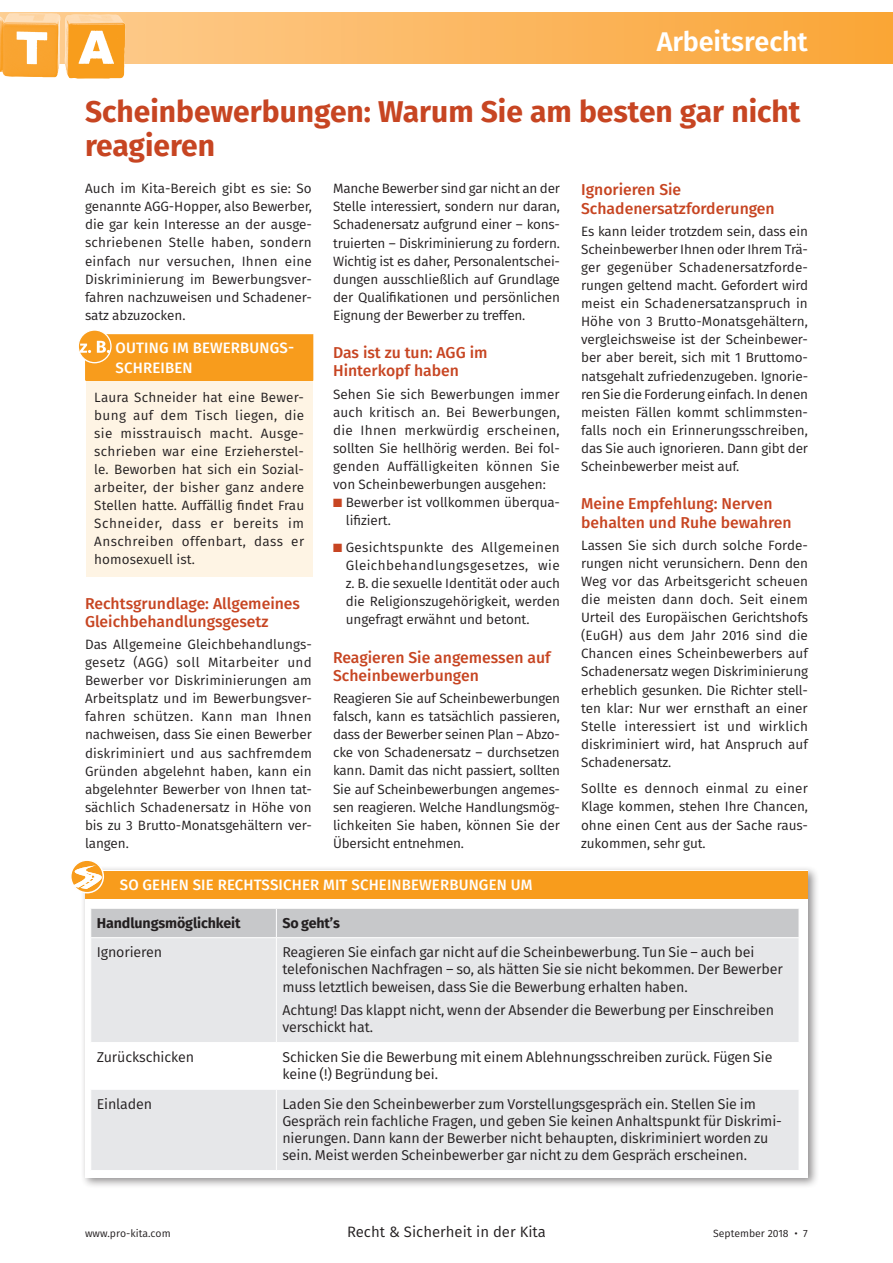
<style>
.page{position:relative;width:893px;height:1263px;background:#fff}
.page>*{position:absolute;margin:0;border:0;box-sizing:border-box;transform-origin:0 0}
.t1{font:700 30px/34.5px "Fira Sans";color:#c74522}
.t2{font:600 27px "Fira Sans";letter-spacing:-.005em;color:#fff}
.t3{font:500 15.75px/18.1px "Fira Sans";color:#c74522}
.t4{font:500 15px/19.5px "Fira Sans";letter-spacing:.01em;color:#fff}
.t5{font:15px "Fira Sans";color:#231f20}
.t6{font:14.25px/17.2px "Fira Sans";letter-spacing:-.01em;color:#231f20}
.t7{font:700 14.25px "Fira Sans";letter-spacing:-.005em;color:#231f20}
.t8{font:13.5px/18.1px "Fira Sans";letter-spacing:-.005em;color:#231f20;text-align:justify}
.t9{font:10.5px "Fira Sans";color:#231f20}
.s1{color:#c74522}
</style>
<div class="page">
<svg style="left:139px;top:13px;width:754px;height:51px;background:#fbb65e"></svg>
<img style="left:4px;top:75px;width:120px;height:4px">
<img style="left:0;top:12px;width:139px;height:63px">
<div style="left:86px;top:335px;width:227px;height:46px;background:#f89c1c"></div>
<div style="left:86px;top:381px;width:227px;height:195px;background:#fef4e4"></div>
<hr style="left:85px;top:336px;width:2px;height:45px;background:#f89c1c">
<hr style="left:85px;top:334px;width:228px;height:2px;background:#f89c1c">
<svg style="left:78px;top:330px;width:33px;height:33px"></svg>
<div style="left:78px;top:329px;width:34px;height:34px;border:1px solid #fff;border-radius:50%"></div>
<svg style="left:80px;top:341px;width:30px;height:12px"></svg>
<div style="left:81px;top:865px;width:738px;height:324px;background:#231f20;opacity:.5"></div>
<div style="left:86px;top:870px;width:722px;height:308px;background:#fff"></div>
<div style="left:86px;top:871px;width:722px;height:28px;background:#f89c1c"></div>
<div style="left:91px;top:938px;width:708px;height:232px;background:#e6e7e9"></div>
<svg style="left:91px;top:1043px;width:708px;height:46px"></svg>
<div style="left:91px;top:908px;width:708px;height:29px;background:#c7c8ca"></div>
<hr style="left:276px;top:938px;width:1px;height:104px;background:#fff">
<hr style="left:90px;top:1042px;width:186px;height:1px;background:#fff">
<hr style="left:276px;top:1042px;width:523px;height:1px;background:#fff">
<hr style="left:276px;top:1043px;width:1px;height:46px;background:#fff">
<hr style="left:90px;top:1089px;width:186px;height:1px;background:#fff">
<hr style="left:276px;top:1089px;width:523px;height:1px;background:#fff">
<hr style="left:276px;top:1090px;width:1px;height:80px;background:#fff">
<svg style="left:71px;top:860px;width:32px;height:33px"></svg>
<svg style="left:73px;top:865px;width:30px;height:24px"></svg>
<div style="left:70px;top:859px;width:34px;height:34px;border:2px solid #fff;border-radius:50%"></div>
<h2 class="t2" style="left:657px;top:19px;width:153px">Arbeitsrecht</h2>
<h1 class="t1" style="left:85px;top:92px;width:717px">Scheinbewerbungen: Warum Sie am besten gar nicht reagieren</h1>
<p class="t8" style="left:85px;top:179px;width:228px">Auch im Kita-Bereich gibt es sie: So genannte AGG-Hopper, also Bewerber, die gar kein Interesse an der ausge&shy;schriebenen Stelle haben, sondern einfach nur versuchen, Ihnen eine Diskriminierung im Bewerbungsver&shy;fahren nachzuweisen und Schadener&shy;satz abzuzocken.</p>
<p class="t4" style="left:116px;top:337px;width:180px">OUTING IM BEWERBUNGS-<br>SCHREIBEN</p>
<p class="t8" style="left:94px;top:388px;width:211px">Laura Schneider hat eine Bewer&shy;bung auf dem Tisch liegen, die sie misstrauisch macht. Ausge&shy;schrieben war eine Erzieherstel&shy;le. Beworben hat sich ein Sozial&shy;arbeiter, der bisher ganz andere Stellen hatte. Auffällig findet Frau Schneider, dass er bereits im Anschreiben offenbart, dass er homosexuell ist.</p>
<p class="t3" style="left:85px;top:594px;width:217px">Rechtsgrundlage: Allgemeines<br>Gleichbehandlungsgesetz</p>
<p class="t8" style="left:85px;top:635px;width:228px">Das Allgemeine Gleichbehandlungs&shy;gesetz (AGG) soll Mitarbeiter und Bewerber vor Diskriminierungen am Arbeitsplatz und im Bewerbungsver&shy;fahren schützen. Kann man Ihnen nachweisen, dass Sie einen Bewerber diskriminiert und aus sachfremdem Gründen abgelehnt haben, kann ein abgelehnter Bewerber von Ihnen tat&shy;sächlich Schadenersatz in Höhe von bis zu 3 Brutto-Monatsgehältern ver&shy;langen.</p>
<p class="t8" style="left:333px;top:179px;width:228px">Manche Bewerber sind gar nicht an der Stelle interessiert, sondern nur daran, Schadenersatz aufgrund einer – kons&shy;truierten – Diskriminierung zu fordern.<br>Wichtig ist es daher, Personalentschei&shy;dungen ausschließlich auf Grundlage der Qualifikationen und persönlichen Eignung der Bewerber zu treffen.</p>
<p class="t3" style="left:333px;top:343px;width:156px">Das ist zu tun: AGG im<br>Hinterkopf haben</p>
<p class="t8" style="left:333px;top:385px;width:228px">Sehen Sie sich Bewerbungen immer auch kritisch an. Bei Bewerbungen, die Ihnen merkwürdig erscheinen, sollten Sie hellhörig werden. Bei fol&shy;genden Auffälligkeiten können Sie von Scheinbewerbungen ausgehen:</p>
<p class="t8" style="left:346px;top:493px;width:216px;text-indent:-13px"><span class="s1">■</span> Bewerber ist vollkommen überqua&shy;lifiziert.</p>
<p class="t8" style="left:346px;top:538px;width:216px;text-indent:-13px"><span class="s1">■</span> Gesichtspunkte des Allgemeinen Gleichbehandlungsgesetzes, wie z. B. die sexuelle Identität oder auch die Religionszugehörigkeit, werden ungefragt erwähnt und betont.</p>
<p class="t3" style="left:333px;top:647px;width:219px">Reagieren Sie angemessen auf<br>Scheinbewerbungen</p>
<p class="t8" style="left:333px;top:689px;width:228px">Reagieren Sie auf Scheinbewerbungen falsch, kann es tatsächlich passieren, dass der Bewerber seinen Plan – Abzo&shy;cke von Schadenersatz – durchsetzen kann. Damit das nicht passiert, sollten Sie auf Scheinbewerbungen angemes&shy;sen reagieren. Welche Handlungsmög&shy;lichkeiten Sie haben, können Sie der Übersicht entnehmen.</p>
<p class="t3" style="left:581px;top:180px;width:195px">Ignorieren Sie<br>Schadenersatzforderungen</p>
<p class="t8" style="left:581px;top:222px;width:228px">Es kann leider trotzdem sein, dass ein Scheinbewerber Ihnen oder Ihrem Trä&shy;ger gegenüber Schadenersatzforde&shy;rungen geltend macht. Gefordert wird meist ein Schadenersatzanspruch in Höhe von 3 Brutto-Monatsgehältern, vergleichsweise ist der Scheinbewer&shy;ber aber bereit, sich mit 1 Bruttomo&shy;natsgehalt zufriedenzugeben. Ignorie&shy;ren Sie die Forderung einfach. In denen meisten Fällen kommt schlimmsten&shy;falls noch ein Erinnerungsschreiben, das Sie auch ignorieren. Dann gibt der Scheinbewerber meist auf.</p>
<p class="t3" style="left:581px;top:494px;width:212px">Meine Empfehlung: Nerven behalten und Ruhe bewahren</p>
<p class="t8" style="left:581px;top:536px;width:228px">Lassen Sie sich durch solche Forde&shy;rungen nicht verunsichern. Denn den Weg vor das Arbeitsgericht scheuen die meisten dann doch. Seit einem Urteil des Europäischen Gerichtshofs (EuGH) aus dem Jahr 2016 sind die Chancen eines Scheinbewerbers auf Schadenersatz wegen Diskriminierung erheblich gesunken. Die Richter stell&shy;ten klar: Nur wer ernsthaft an einer Stelle interessiert ist und wirklich diskriminiert wird, hat Anspruch auf Schadenersatz.</p>
<p class="t8" style="left:581px;top:779px;width:228px">Sollte es dennoch einmal zu einer Klage kommen, stehen Ihre Chancen, ohne einen Cent aus der Sache raus&shy;zukommen, sehr gut.</p>
<p class="t4" style="left:120px;top:874px;width:414px">SO GEHEN SIE RECHTSSICHER MIT SCHEINBEWERBUNGEN UM</p>
<p class="t7" style="left:97px;top:910px;width:145px">Handlungsmöglichkeit</p>
<p class="t7" style="left:282px;top:910px;width:59px">So geht’s</p>
<p class="t6" style="left:97px;top:943px;width:67px">Ignorieren</p>
<p class="t6" style="left:282px;top:943px;width:502px">Reagieren Sie einfach gar nicht auf die Scheinbewerbung. Tun Sie – auch bei telefonischen Nachfragen – so, als hätten Sie sie nicht bekommen. Der Bewerber muss letztlich beweisen, dass Sie die Bewerbung erhalten haben.</p>
<p class="t6" style="left:282px;top:1001px;width:493px">Achtung! Das klappt nicht, wenn der Absender die Bewerbung per Einschreiben verschickt hat.</p>
<p class="t6" style="left:97px;top:1048px;width:99px">Zurückschicken</p>
<p class="t6" style="left:282px;top:1048px;width:492px">Schicken Sie die Bewerbung mit einem Ablehnungsschreiben zurück. Fügen Sie keine (!) Begründung bei.</p>
<p class="t6" style="left:97px;top:1095px;width:57px">Einladen</p>
<p class="t6" style="left:282px;top:1095px;width:501px">Laden Sie den Scheinbewerber zum Vorstellungsgespräch ein. Stellen Sie im Gespräch rein fachliche Fragen, und geben Sie keinen Anhaltspunkt für Diskrimi&shy;nierungen. Dann kann der Bewerber nicht behaupten, diskriminiert worden zu sein. Meist werden Scheinbewerber gar nicht zu dem Gespräch erscheinen.</p>
<p class="t9" style="left:85px;top:1225px;width:87px">www.pro-kita.com</p>
<p class="t5" style="left:347px;top:1220px;width:200px">Recht &amp; Sicherheit in der Kita</p>
<p class="t9" style="left:713px;top:1225px;width:96px">September 2018 • 7</p>
</div>
